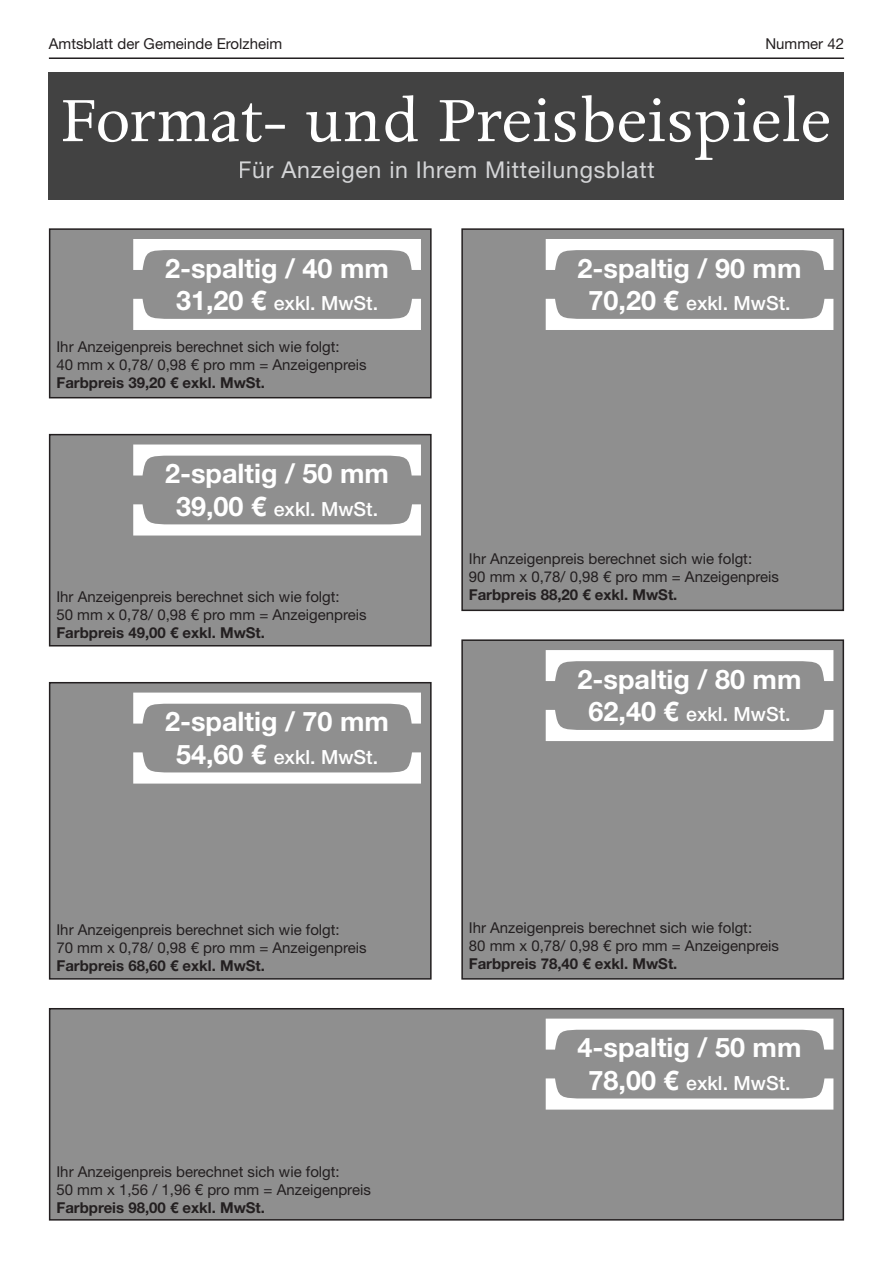
<style>
.page{position:relative;width:893px;height:1263px;background:#fff}
.page>*{position:absolute;margin:0;border:0;box-sizing:border-box;transform-origin:0 0}
.t1{font:71.25px "Apollo MT Std";color:#fff}
.t2{font:700 27px "Helvetica Neue LT Std";color:#fff}
.t3{font:23.25px "Helvetica Neue LT Std";letter-spacing:.03em;color:#d4d5d7}
.t4{font:500 19.5px "Helvetica Neue LT Std";color:#fff}
.t5{font:15px/18px "Helvetica Neue LT Std";color:#231f20}
.t6{font:700 15px "Helvetica Neue LT Std";color:#231f20}
.s1{font-weight:700;font-size:27px}
</style>
<div class="page">
<hr style="left:49px;top:57px;width:795px;height:2px;background:#231f20">
<div style="left:49px;top:72px;width:795px;height:128px;background:#424242"></div>
<div style="left:50px;top:435px;width:381px;height:211px;background:#8f8f8f"></div>
<div style="left:49px;top:434px;width:383px;height:212px;border:2px solid #231f20"></div>
<svg style="left:133px;top:444px;width:288px;height:31px"></svg>
<svg style="left:133px;top:504px;width:288px;height:31px"></svg>
<div style="left:50px;top:683px;width:381px;height:296px;background:#8f8f8f"></div>
<div style="left:49px;top:682px;width:383px;height:298px;border:2px solid #231f20"></div>
<svg style="left:133px;top:693px;width:288px;height:30px"></svg>
<svg style="left:133px;top:752px;width:288px;height:31px"></svg>
<div style="left:462px;top:640px;width:381px;height:339px;background:#8f8f8f"></div>
<div style="left:461px;top:639px;width:383px;height:341px;border:2px solid #231f20"></div>
<svg style="left:546px;top:650px;width:287px;height:31px"></svg>
<svg style="left:546px;top:710px;width:287px;height:31px"></svg>
<div style="left:50px;top:1009px;width:793px;height:211px;background:#8f8f8f"></div>
<div style="left:49px;top:1008px;width:795px;height:212px;border:2px solid #231f20"></div>
<svg style="left:546px;top:1018px;width:287px;height:31px"></svg>
<svg style="left:546px;top:1078px;width:287px;height:31px"></svg>
<div style="left:50px;top:229px;width:381px;height:169px;background:#8f8f8f"></div>
<div style="left:49px;top:228px;width:383px;height:170px;border:2px solid #231f20"></div>
<svg style="left:133px;top:239px;width:288px;height:31px"></svg>
<svg style="left:133px;top:299px;width:288px;height:31px"></svg>
<div style="left:462px;top:229px;width:381px;height:381px;background:#8f8f8f"></div>
<div style="left:461px;top:228px;width:383px;height:383px;border:2px solid #231f20"></div>
<svg style="left:546px;top:239px;width:287px;height:31px"></svg>
<svg style="left:546px;top:299px;width:287px;height:31px"></svg>
<p class="t5" style="left:49px;top:34px;width:235px">Amtsblatt der Gemeinde Erolzheim</p>
<p class="t5" style="left:765px;top:34px;width:80px">Nummer 42</p>
<h1 class="t1" style="left:62px;top:82px;width:771px">Format- und Preisbeispiele</h1>
<h3 class="t3" style="left:238px;top:156px;width:418px">Für Anzeigen in Ihrem Mitteilungsblatt</h3>
<h2 class="t2" style="left:165px;top:251px;width:225px">2-spaltig / 40 mm</h2>
<h3 class="t4" style="left:176px;top:292px;width:203px"><span class="s1">31,20 €</span> exkl. MwSt.</h3>
<p class="t5" style="left:56px;top:338px;width:312px">Ihr Anzeigenpreis berechnet sich wie folgt:<br>40 mm x 0,78/ 0,98 € pro mm = Anzeigenpreis</p>
<p class="t6" style="left:56px;top:374px;width:210px">Farbpreis 39,20 € exkl. MwSt.</p>
<h2 class="t2" style="left:165px;top:457px;width:225px">2-spaltig / 50 mm</h2>
<h3 class="t4" style="left:176px;top:497px;width:203px"><span class="s1">39,00 €</span> exkl. MwSt.</h3>
<p class="t5" style="left:56px;top:588px;width:312px">Ihr Anzeigenpreis berechnet sich wie folgt:<br>50 mm x 0,78/ 0,98 € pro mm = Anzeigenpreis</p>
<p class="t6" style="left:56px;top:624px;width:210px">Farbpreis 49,00 € exkl. MwSt.</p>
<h2 class="t2" style="left:165px;top:705px;width:225px">2-spaltig / 70 mm</h2>
<h3 class="t4" style="left:176px;top:745px;width:203px"><span class="s1">54,60 €</span> exkl. MwSt.</h3>
<p class="t5" style="left:56px;top:920px;width:312px">Ihr Anzeigenpreis berechnet sich wie folgt:<br>70 mm x 0,78/ 0,98 € pro mm = Anzeigenpreis</p>
<p class="t6" style="left:56px;top:956px;width:210px">Farbpreis 68,60 € exkl. MwSt.</p>
<p class="t5" style="left:56px;top:1162px;width:316px">Ihr Anzeigenpreis berechnet sich wie folgt:<br>50 mm x 1,56 / 1,96 € pro mm = Anzeigenpreis</p>
<p class="t6" style="left:56px;top:1198px;width:210px">Farbpreis 98,00 € exkl. MwSt.</p>
<h2 class="t2" style="left:578px;top:251px;width:225px">2-spaltig / 90 mm</h2>
<h3 class="t4" style="left:589px;top:292px;width:203px"><span class="s1">70,20 €</span> exkl. MwSt.</h3>
<p class="t5" style="left:469px;top:550px;width:312px">Ihr Anzeigenpreis berechnet sich wie folgt:<br>90 mm x 0,78/ 0,98 € pro mm = Anzeigenpreis</p>
<p class="t6" style="left:469px;top:586px;width:210px">Farbpreis 88,20 € exkl. MwSt.</p>
<h2 class="t2" style="left:578px;top:662px;width:225px">2-spaltig / 80 mm</h2>
<h3 class="t4" style="left:589px;top:703px;width:203px"><span class="s1">62,40 €</span> exkl. MwSt.</h3>
<p class="t5" style="left:469px;top:919px;width:312px">Ihr Anzeigenpreis berechnet sich wie folgt:<br>80 mm x 0,78/ 0,98 € pro mm = Anzeigenpreis</p>
<p class="t6" style="left:469px;top:955px;width:210px">Farbpreis 78,40 € exkl. MwSt.</p>
<h2 class="t2" style="left:578px;top:1031px;width:225px">4-spaltig / 50 mm</h2>
<h3 class="t4" style="left:589px;top:1071px;width:203px"><span class="s1">78,00 €</span> exkl. MwSt.</h3>
</div>
